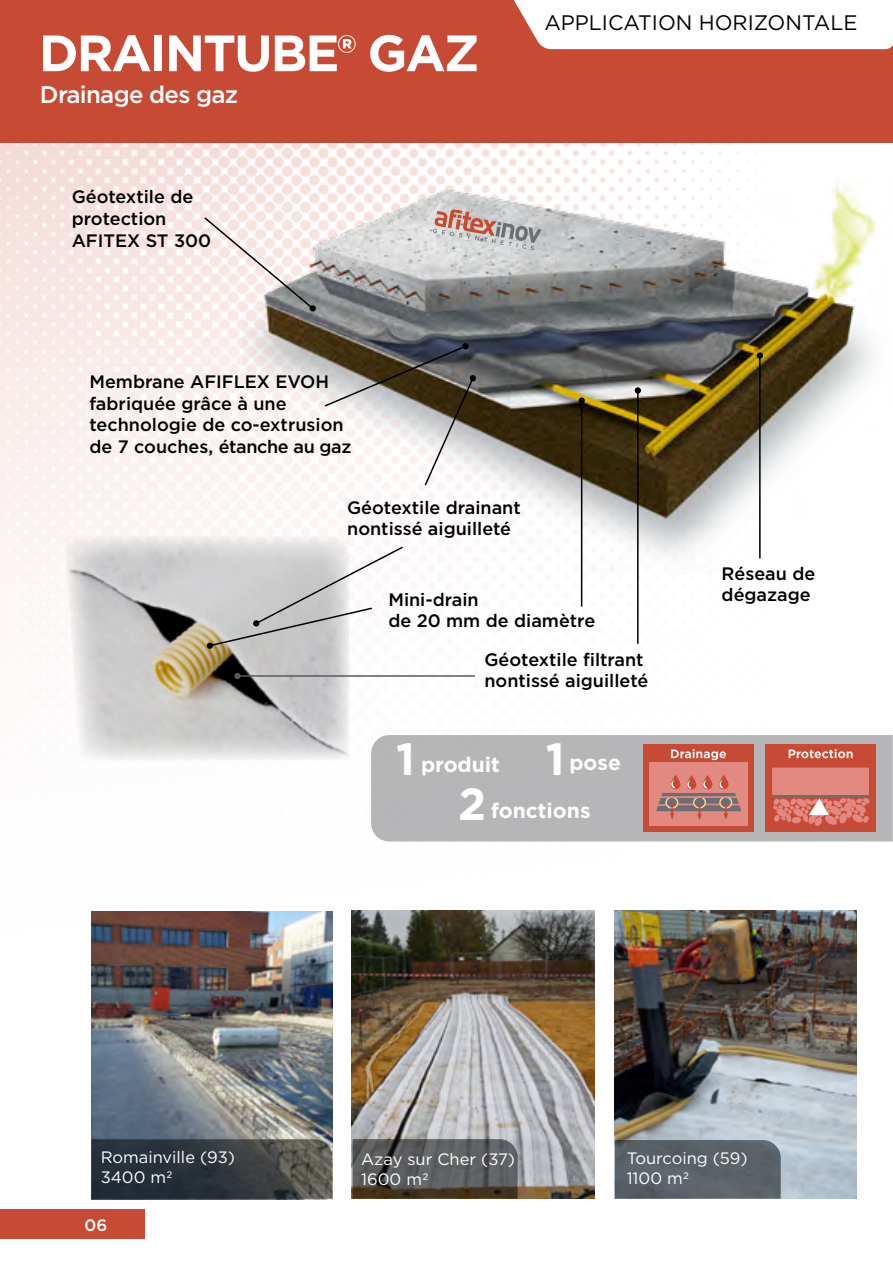
<style>
.page{position:relative;width:893px;height:1263px;background:#fff}
.page>*{position:absolute;margin:0;border:0;box-sizing:border-box;transform-origin:0 0}
.t1{font:700 51px "Gotham";letter-spacing:-.04em;color:#fff}
.t2{font:700 45px "Gotham";color:#fff}
.t3{font:500 24px "Gotham";letter-spacing:-.03em;color:#fff}
.t4{font:700 21px/46.2px "Gotham";color:#fff}
.t5{font:21px "Gotham";color:#000}
.t6{font:500 18px/21.6px "Gotham";color:#000}
.t7{font:16.5px/19.8px "Gotham";color:#fff}
.t8{font:500 16.5px "Gotham";color:#fff}
.s1{font-size:45px}
</style>
<div class="page">
<img style="left:0;top:143px;width:893px;height:825px">
<img style="left:242px;top:143px;width:651px;height:432px">
<div style="left:371px;top:735px;width:522px;height:106px;background:#b5b6b7"></div>
<div style="left:643px;top:744px;width:110px;height:88px;background:#c74a34"></div>
<div style="left:649px;top:762px;width:99px;height:64px;background:#e28a82"></div>
<svg style="left:671px;top:749px;width:55px;height:11px"></svg>
<svg style="left:656px;top:775px;width:85px;height:45px"></svg>
<img style="left:64px;top:536px;width:285px;height:225px">
<hr style="left:581px;top:401px;width:1px;height:206px;background:#000">
<div style="left:578px;top:397px;width:7px;height:7px;background:#000;border-radius:50%"></div>
<svg style="left:206px;top:642px;width:7px;height:7px"></svg>
<img style="left:92px;top:911px;width:241px;height:228px">
<img style="left:615px;top:911px;width:242px;height:287px">
<img style="left:351px;top:911px;width:244px;height:288px">
<svg style="left:91px;top:1139px;width:242px;height:60px;background:#383e42"></svg>
<svg style="left:353px;top:1139px;width:165px;height:60px;background:#555451"></svg>
<div style="left:615px;top:1140px;width:166px;height:59px;background:#5b6268"></div>
<div style="left:0;top:0;width:893px;height:143px;background:#c74a34"></div>
<svg style="left:323px;top:343px;width:153px;height:144px"></svg>
<svg style="left:208px;top:545px;width:196px;height:102px"></svg>
<hr style="left:759px;top:356px;width:2px;height:202px;background:#000">
<div style="left:757px;top:352px;width:6px;height:7px;background:#000;border-radius:50%"></div>
<svg style="left:203px;top:216px;width:113px;height:96px"></svg>
<svg style="left:433px;top:209px;width:109px;height:41px;background:#c4b5b3"></svg>
<hr style="left:237px;top:675px;width:238px;height:2px;background:#58595b">
<div style="left:234px;top:673px;width:7px;height:6px;background:#58595b;border-radius:50%"></div>
<hr style="left:637px;top:390px;width:2px;height:254px;background:#000">
<div style="left:635px;top:387px;width:6px;height:7px;background:#000;border-radius:50%"></div>
<div style="left:514px;top:0;width:379px;height:49px;background:#fff"></div>
<div style="left:0;top:1210px;width:145px;height:29px;background:#c74a34"></div>
<div style="left:765px;top:744px;width:111px;height:88px;background:#c74a34"></div>
<svg style="left:789px;top:749px;width:64px;height:9px"></svg>
<div style="left:773px;top:768px;width:95px;height:26px;background:#e28a82"></div>
<div style="left:772px;top:768px;width:97px;height:26px;border:1px solid #e28a82"></div>
<hr style="left:773px;top:795px;width:95px;height:3px;background:#6d6e71">
<svg style="left:773px;top:798px;width:96px;height:28px"></svg>
<h1 class="t1" style="left:39px;top:19px;width:442px">DRAINTUBE® GAZ</h1>
<h3 class="t3" style="left:40px;top:79px;width:200px">Drainage des gaz</h3>
<p class="t6" style="left:72px;top:186px;width:141px">Géotextile de protection<br>AFITEX ST 300</p>
<p class="t5" style="left:544px;top:9px;width:315px">APPLICATION HORIZONTALE</p>
<p class="t6" style="left:89px;top:371px;width:264px">Membrane AFIFLEX EVOH fabriquée grâce à une technologie de co-extrusion de 7 couches, étanche au gaz</p>
<p class="t6" style="left:347px;top:496px;width:175px">Géotextile drainant nontissé aiguilleté</p>
<p class="t6" style="left:388px;top:588px;width:208px">Mini-drain<br>de 20 mm de diamètre</p>
<p class="t6" style="left:484px;top:648px;width:165px">Géotextile filtrant nontissé aiguilleté</p>
<h2 class="t2" style="left:396px;top:729px;width:20px">1</h2>
<p class="t4" style="left:546px;top:739px;width:77px"><span class="s1">1</span> pose</p>
<p class="t4" style="left:458px;top:741px;width:134px;text-indent:-37px">produit<br><span class="s1">2</span> fonctions</p>
<p class="t6" style="left:722px;top:562px;width:95px">Réseau de dégazage</p>
<p class="t7" style="left:101px;top:1147px;width:136px">Romainville (93)<br>3400 m2</p>
<p class="t7" style="left:361px;top:1149px;width:155px">Azay sur Cher (37)<br>1600 m2</p>
<p class="t7" style="left:627px;top:1148px;width:122px">Tourcoing (59)<br>1100 m2</p>
<p class="t8" style="left:85px;top:1214px;width:24px">06</p>
</div>
